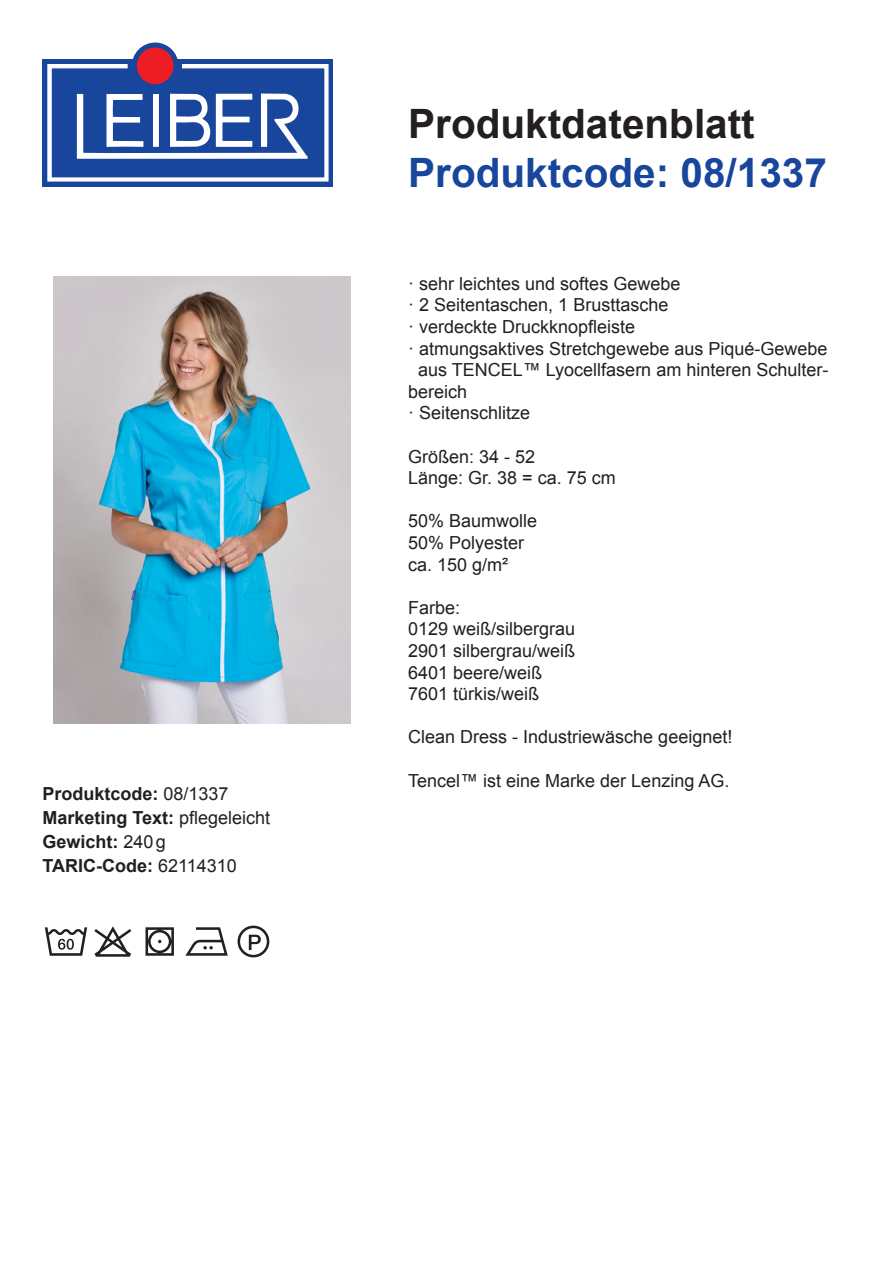
<style>
.page{position:relative;width:893px;height:1263px;background:#fff}
.page>*{position:absolute;margin:0;border:0;box-sizing:border-box;transform-origin:0 0}
.t1{font:700 40.5px "Arial";color:#18469d}
.t2{font:700 40.5px "Arial";color:#231f20}
.t3{font:18px/21.6px "Arial";color:#231f20}
.t4{font:700 18px/24px "Arial";color:#231f20}
.s1{font-weight:400}
</style>
<div class="page">
<div style="left:43px;top:59px;width:290px;height:127px;background:#18469d"></div>
<svg style="left:47px;top:64px;width:282px;height:118px"></svg>
<svg style="left:132px;top:43px;width:47px;height:46px"></svg>
<div style="left:138px;top:48px;width:35px;height:36px;background:#ee1d23;border-radius:50%"></div>
<div style="left:137px;top:48px;width:37px;height:36px;border:1px solid #ee1d23;border-radius:50%"></div>
<img style="left:53px;top:277px;width:298px;height:446px">
<svg style="left:45px;top:927px;width:42px;height:29px"></svg>
<svg style="left:94px;top:926px;width:37px;height:31px"></svg>
<svg style="left:146px;top:927px;width:28px;height:29px"></svg>
<svg style="left:185px;top:927px;width:43px;height:29px"></svg>
<svg style="left:238px;top:925px;width:31px;height:32px"></svg>
<p class="t4" style="left:43px;top:782px;width:229px">Produktcode: <span class="s1">08/1337<br></span>Marketing Text: <span class="s1">pflegeleicht<br></span>Gewicht: <span class="s1">240g<br></span>TARIC-Code: <span class="s1">62114310</span></p>
<h1 class="t2" style="left:408px;top:97px;width:348px">Produktdatenblatt</h1>
<h1 class="t1" style="left:408px;top:146px;width:420px">Produktcode: 08/1337</h1>
<p class="t3" style="left:408px;top:273px;width:274px">· sehr leichtes und softes Gewebe</p>
<p class="t3" style="left:408px;top:294px;width:262px">· 2 Seitentaschen, 1 Brusttasche</p>
<p class="t3" style="left:408px;top:316px;width:229px">· verdeckte Druckknopfleiste</p>
<p class="t3" style="left:408px;top:338px;width:421px">· atmungsaktives Stretchgewebe aus Piqué-Gewebe</p>
<p class="t3" style="left:418px;top:359px;width:412px">aus TENCEL™ Lyocellfasern am hinteren Schulter-</p>
<p class="t3" style="left:408px;top:381px;width:61px">bereich</p>
<p class="t3" style="left:408px;top:402px;width:124px">· Seitenschlitze</p>
<p class="t3" style="left:408px;top:446px;width:209px">Größen: 34 - 52<br>Länge: Gr. 38 = ca. 75 cm</p>
<p class="t3" style="left:408px;top:510px;width:131px">50% Baumwolle<br>50% Polyester ca. 150 g/m²</p>
<p class="t3" style="left:408px;top:597px;width:169px">Farbe:<br>0129 weiß/silbergrau<br>2901 silbergrau/weiß<br>6401 beere/weiß<br>7601 türkis/weiß</p>
<p class="t3" style="left:408px;top:726px;width:326px">Clean Dress - Industriewäsche geeignet!</p>
<p class="t3" style="left:408px;top:770px;width:323px">Tencel™ ist eine Marke der Lenzing AG.</p>
</div>
